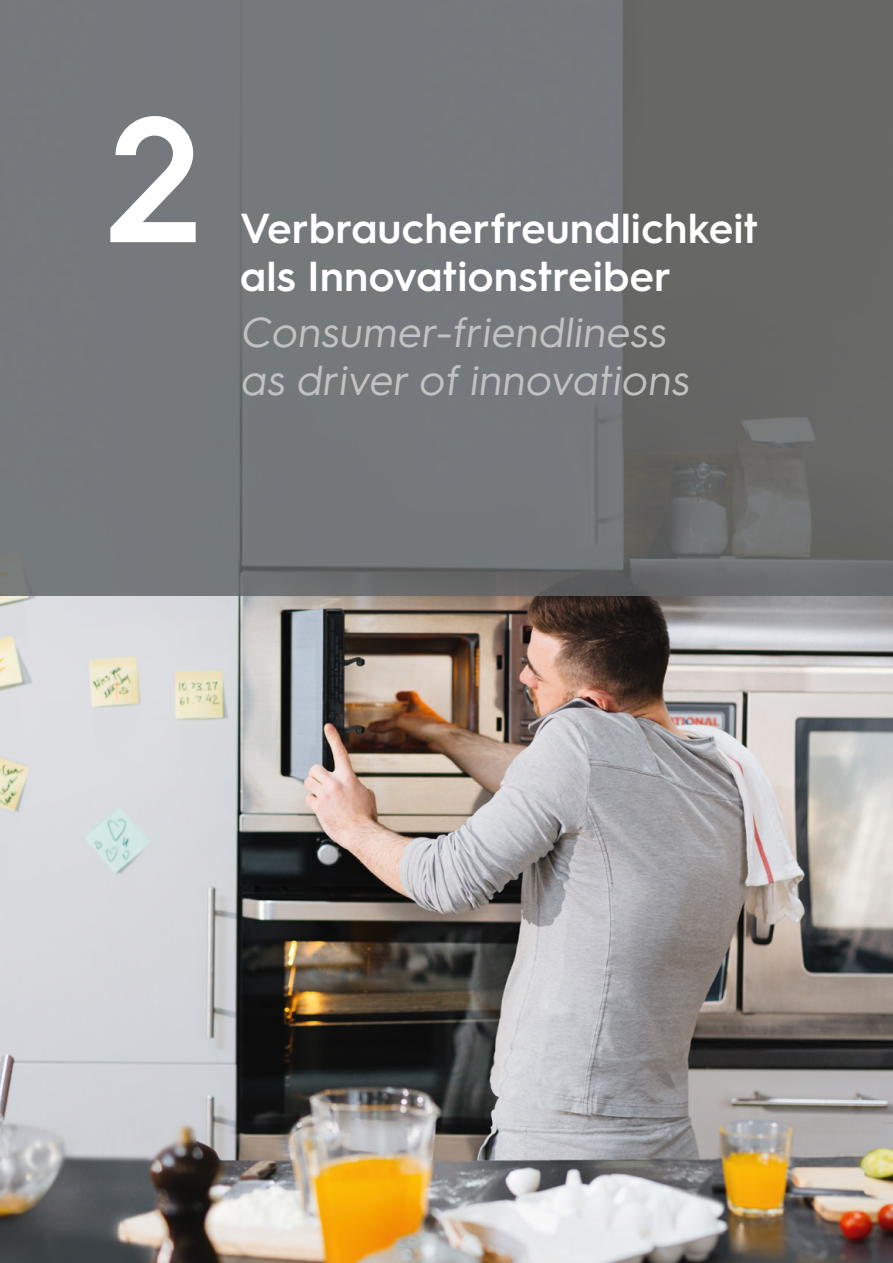
<style>
.page{position:relative;width:893px;height:1263px;background:#fff}
.page>*{position:absolute;margin:0;border:0;box-sizing:border-box;transform-origin:0 0}
.t1{font:600 177.6px "Hurme Geometric Sans 3";color:#fff}
.t2{font:600 42px/48px "Hurme Geometric Sans 3";color:#fff}
.t3{font:42px/48px "Hurme Geometric Sans 3";color:#c2c2c2}
</style>
<div class="page">
<img style="left:0;top:595px;width:893px;height:668px">
<svg style="left:0;top:0;width:893px;height:595px;background:#707374"></svg>
<h1 class="t1" style="left:106px;top:55px;width:98px">2</h1>
<p class="t2" style="left:240px;top:202px;width:520px">Verbraucherfreundlichkeit als Innovationstreiber</p>
<p class="t3" style="left:240px;top:305px;width:457px">Consumer-friendliness as driver of innovations</p>
</div>
